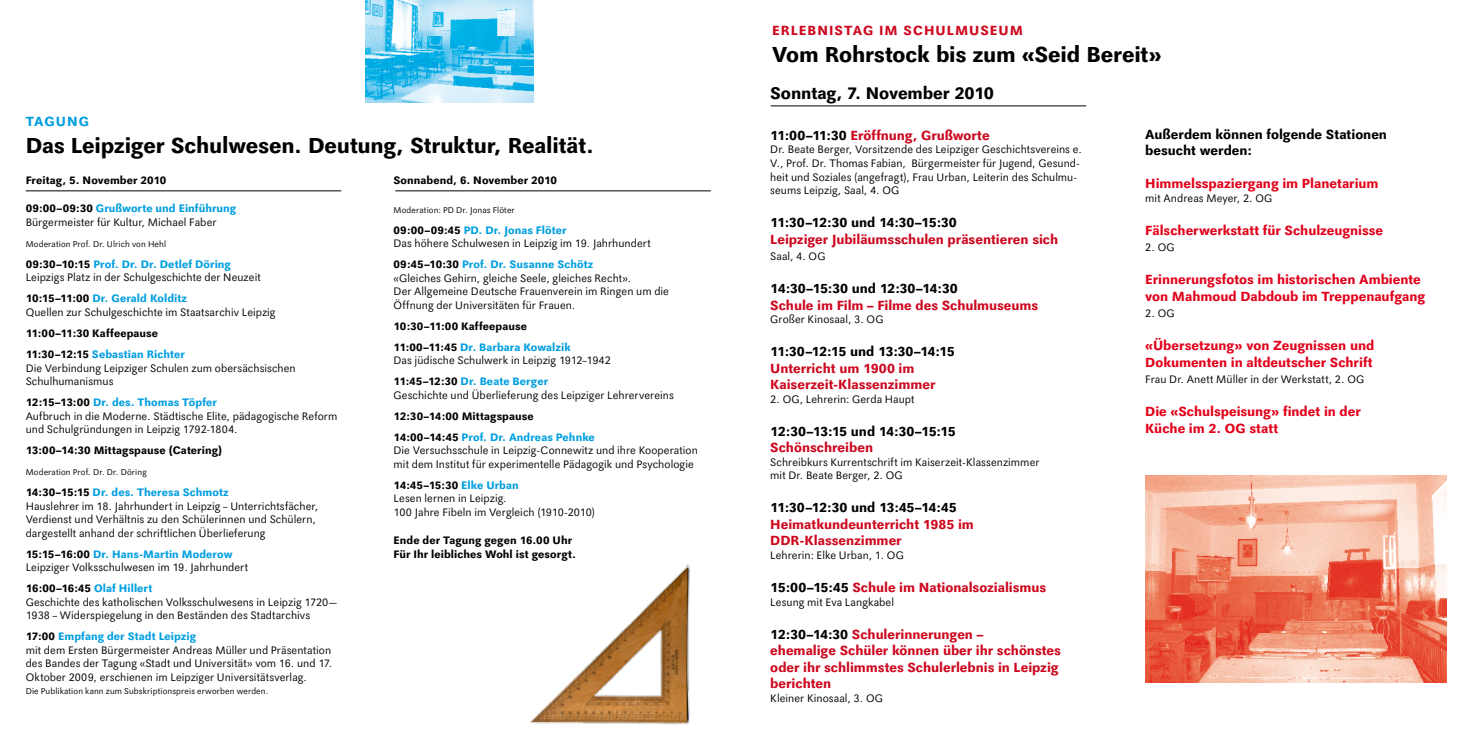
<style>
.page{position:relative;width:1475px;height:745px;background:#fff}
.page>*{position:absolute;margin:0;border:0;box-sizing:border-box;transform-origin:0 0}
.t1{font:700 22.5px "Maxima Now TB";letter-spacing:-.005em;color:#000}
.t2{font:700 17.5px "Maxima Now TB";letter-spacing:-.005em;color:#000}
.t3{font:700 13.75px/16.5px "Maxima Now TB";color:#cd071e}
.t4{font:700 13.75px/16.5px "Maxima Now TB";color:#e2001a}
.t5{font:700 13.75px/16.5px "Maxima Now TB";color:#000}
.t6{font:700 13.75px "Maxima Now TB";letter-spacing:-.035em;color:#000}
.t7{font:700 13.75px "Maxima Now TB";letter-spacing:.08em;color:#cd071e}
.t8{font:700 13.75px "Maxima Now TB";letter-spacing:.08em;color:#009ee0}
.t9{font:11.25px/13.5px "Maxima Now TB";letter-spacing:.005em;color:#000}
.t10{font:700 11.25px/21px "Maxima Now TB";letter-spacing:.005em;color:#000}
.t11{font:8.75px "Maxima Now TB";letter-spacing:.015em;color:#000}
.s1{font-weight:700}
.s2{font-weight:700;color:#009ee0}
.s3{color:#009ee0}
.s4{color:#000}
</style>
<div class="page">
<img style="left:1145px;top:475px;width:301px;height:206px">
<img style="left:365px;top:0;width:168px;height:103px">
<img style="left:530px;top:564px;width:160px;height:161px">
<hr style="left:26px;top:190px;width:315px;height:1px;background:#000">
<hr style="left:395px;top:190px;width:315px;height:1px;background:#000">
<hr style="left:770px;top:105px;width:315px;height:1px;background:#000">
<p class="t8" style="left:26px;top:113px;width:65px">TAGUNG</p>
<h1 class="t1" style="left:26px;top:132px;width:569px">Das Leipziger Schulwesen. Deutung, Struktur, Realität.</h1>
<p class="t10" style="left:26px;top:170px;width:142px">Freitag, 5. November 2010</p>
<p class="t9" style="left:26px;top:202px;width:212px"><span class="s1">09:00–09:30</span> <span class="s2">Grußworte und Einführung<br></span>Bürgermeister für Kultur, Michael Faber</p>
<p class="t11" style="left:26px;top:239px;width:142px">Moderation Prof. Dr. Ulrich von Hehl</p>
<p class="t9" style="left:26px;top:257px;width:237px"><span class="s1">09:30–10:15</span> <span class="s2">Prof. Dr. Dr. Detlef Döring<br></span>Leipzigs Platz in der Schulgeschichte der Neuzeit</p>
<p class="t9" style="left:26px;top:292px;width:251px"><span class="s1">10:15–11:00</span> <span class="s2">Dr. Gerald Kolditz<br></span>Quellen zur Schulgeschichte im Staatsarchiv Leipzig</p>
<p class="t10" style="left:26px;top:322px;width:161px">11:00–11:30 Kaffeepause<br>11:30–12:15 <span class="s3">Sebastian Richter</span></p>
<p class="t9" style="left:26px;top:361px;width:271px">Die Verbindung Leipziger Schulen zum obersächsischen<br>Schulhumanismus</p>
<p class="t9" style="left:26px;top:395px;width:313px"><span class="s1">12:15–13:00</span> <span class="s2">Dr. des. Thomas Töpfer<br></span>Aufbruch in die Moderne. Städtische Elite, pädagogische Reform und Schulgründungen in Leipzig 1792-1804.</p>
<p class="t10" style="left:26px;top:439px;width:198px">13:00–14:30 Mittagspause (Catering)</p>
<p class="t11" style="left:26px;top:467px;width:122px">Moderation Prof. Dr. Dr. Döring</p>
<p class="t9" style="left:26px;top:485px;width:294px"><span class="s1">14:30–15:15</span> <span class="s2">Dr. des. Theresa Schmotz<br></span>Hauslehrer im 18. Jahrhundert in Leipzig – Unterrichtsfächer, Verdienst und Verhältnis zu den Schülerinnen und Schülern, dargestellt anhand der schriftlichen Überlieferung</p>
<p class="t9" style="left:26px;top:547px;width:224px"><span class="s1">15:15–16:00</span> <span class="s2">Dr. Hans-Martin Moderow<br></span>Leipziger Volksschulwesen im 19. Jahrhundert</p>
<p class="t9" style="left:26px;top:581px;width:312px"><span class="s1">16:00–16:45</span> <span class="s2">Olaf Hillert<br></span>Geschichte des katholischen Volksschulwesens in Leipzig 1720—<br>1938 – Widerspiegelung in den Beständen des Stadtarchivs</p>
<p class="t9" style="left:26px;top:629px;width:308px"><span class="s1">17:00</span> <span class="s2">Empfang der Stadt Leipzig<br></span>mit dem Ersten Bürgermeister Andreas Müller und Präsentation des Bandes der Tagung «Stadt und Universität» vom 16. und 17.<br>Oktober 2009, erschienen im Leipziger Universitätsverlag.</p>
<p class="t11" style="left:26px;top:686px;width:244px">Die Publikation kann zum Subskriptionspreis erworben werden.</p>
<p class="t10" style="left:393px;top:170px;width:165px">Sonnabend, 6. November 2010</p>
<p class="t11" style="left:393px;top:205px;width:123px">Moderation: PD Dr. Jonas Flöter</p>
<p class="t9" style="left:393px;top:223px;width:259px"><span class="s1">09:00–09:45</span> <span class="s2">PD. Dr. Jonas Flöter<br></span>Das höhere Schulwesen in Leipzig im 19. Jahrhundert</p>
<p class="t9" style="left:393px;top:257px;width:277px"><span class="s1">09:45–10:30</span> <span class="s2">Prof. Dr. Susanne Schötz<br></span>«Gleiches Gehirn, gleiche Seele, gleiches Recht».<br>Der Allgemeine Deutsche Frauenverein im Ringen um die Öffnung der Universitäten für Frauen.</p>
<p class="t10" style="left:393px;top:315px;width:179px">10:30–11:00 Kaffeepause<br>11:00–11:45 <span class="s3">Dr. Barbara Kowalzik</span></p>
<p class="t9" style="left:393px;top:350px;width:219px;line-height:21px">Das jüdische Schulwerk in Leipzig 1912–1942<br><span class="s1">11:45–12:30</span> <span class="s2">Dr. Beate Berger</span></p>
<p class="t9" style="left:393px;top:388px;width:282px">Geschichte und Überlieferung des Leipziger Lehrervereins</p>
<p class="t10" style="left:393px;top:405px;width:203px">12:30–14:00 Mittagspause<br>14:00–14:45 <span class="s3">Prof. Dr. Andreas Pehnke</span></p>
<p class="t9" style="left:393px;top:444px;width:306px">Die Versuchsschule in Leipzig-Connewitz und ihre Kooperation mit dem Institut für experimentelle Pädagogik und Psychologie</p>
<p class="t9" style="left:393px;top:478px;width:203px"><span class="s1">14:45–15:30</span> <span class="s2">Elke Urban<br></span>Lesen lernen in Leipzig.<br>100 Jahre Fibeln im Vergleich (1910-2010)</p>
<p class="t10" style="left:393px;top:533px;width:184px;line-height:13.5px">Ende der Tagung gegen 16.00 Uhr<br>Für Ihr leibliches Wohl ist gesorgt.</p>
<p class="t7" style="left:772px;top:23px;width:252px">ERLEBNISTAG IM SCHULMUSEUM</p>
<h1 class="t1" style="left:772px;top:42px;width:391px">Vom Rohrstock bis zum «Seid Bereit»</h1>
<h2 class="t2" style="left:770px;top:83px;width:225px">Sonntag, 7. November 2010</h2>
<p class="t3" style="left:770px;top:127px;width:221px"><span class="s4">11:00–11:30</span> Eröffnung, Grußworte</p>
<p class="t9" style="left:770px;top:143px;width:313px">Dr. Beate Berger, Vorsitzende des Leipziger Geschichtsvereins e.<br>V., Prof. Dr. Thomas Fabian, Bürgermeister für Jugend, Gesund&shy;heit und Soziales (angefragt), Frau Urban, Leiterin des Schulmu&shy;seums Leipzig, Saal, 4. OG</p>
<p class="t5" style="left:770px;top:214px;width:188px">11:30–12:30 und 14:30–15:30</p>
<p class="t3" style="left:770px;top:231px;width:289px">Leipziger Jubiläumsschulen präsentieren sich</p>
<p class="t9" style="left:770px;top:249px;width:57px">Saal, 4. OG</p>
<p class="t5" style="left:770px;top:280px;width:189px">14:30–15:30 und 12:30–14:30</p>
<p class="t3" style="left:770px;top:297px;width:269px">Schule im Film – Filme des Schulmuseums</p>
<p class="t9" style="left:770px;top:312px;width:115px">Großer Kinosaal, 3. OG</p>
<p class="t6" style="left:770px;top:343px;width:186px">11:30–12:15 und 13:30–14:15</p>
<p class="t3" style="left:770px;top:360px;width:167px">Unterricht um 1900 im<br>Kaiserzeit-Klassenzimmer</p>
<p class="t9" style="left:770px;top:392px;width:146px">2. OG, Lehrerin: Gerda Haupt</p>
<p class="t6" style="left:770px;top:423px;width:187px">12:30–13:15 und 14:30–15:15</p>
<p class="t3" style="left:770px;top:439px;width:104px">Schönschreiben</p>
<p class="t9" style="left:770px;top:455px;width:271px">Schreibkurs Kurrentschrift im Kaiserzeit-Klassenzimmer mit Dr. Beate Berger, 2. OG</p>
<p class="t5" style="left:770px;top:499px;width:188px">11:30–12:30 und 13:45–14:45</p>
<p class="t3" style="left:770px;top:516px;width:205px">Heimatkundeunterricht 1985 im<br>DDR-Klassenzimmer</p>
<p class="t9" style="left:770px;top:548px;width:135px">Lehrerin: Elke Urban, 1. OG</p>
<p class="t3" style="left:770px;top:579px;width:277px"><span class="s4">15:00–15:45</span> Schule im Nationalsozialismus</p>
<p class="t9" style="left:770px;top:594px;width:125px">Lesung mit Eva Langkabel</p>
<p class="t3" style="left:770px;top:625px;width:292px"><span class="s4">12:30–14:30</span> Schulerinnerungen –<br>ehemalige Schüler können über ihr schönstes oder ihr schlimmstes Schulerlebnis in Leipzig berichten</p>
<p class="t9" style="left:770px;top:690px;width:114px">Kleiner Kinosaal, 3. OG</p>
<p class="t5" style="left:1144px;top:126px;width:243px">Außerdem können folgende Stationen besucht werden:</p>
<p class="t4" style="left:1144px;top:175px;width:235px">Himmelsspaziergang im Planetarium</p>
<p class="t9" style="left:1144px;top:191px;width:129px">mit Andreas Meyer, 2. OG</p>
<p class="t4" style="left:1144px;top:222px;width:239px">Fälscherwerkstatt für Schulzeugnisse</p>
<p class="t9" style="left:1144px;top:241px;width:31px">2. OG</p>
<p class="t4" style="left:1144px;top:271px;width:281px">Erinnerungsfotos im historischen Ambiente von Mahmoud Dabdoub im Treppenaufgang</p>
<p class="t9" style="left:1144px;top:307px;width:31px">2. OG</p>
<p class="t4" style="left:1144px;top:337px;width:230px">«Übersetzung» von Zeugnissen und<br>Dokumenten in altdeutscher Schrift</p>
<p class="t9" style="left:1144px;top:373px;width:220px">Frau Dr. Anett Müller in der Werkstatt, 2. OG</p>
<p class="t4" style="left:1144px;top:403px;width:217px">Die «Schulspeisung» findet in der<br>Küche im 2. OG statt</p>
</div>
